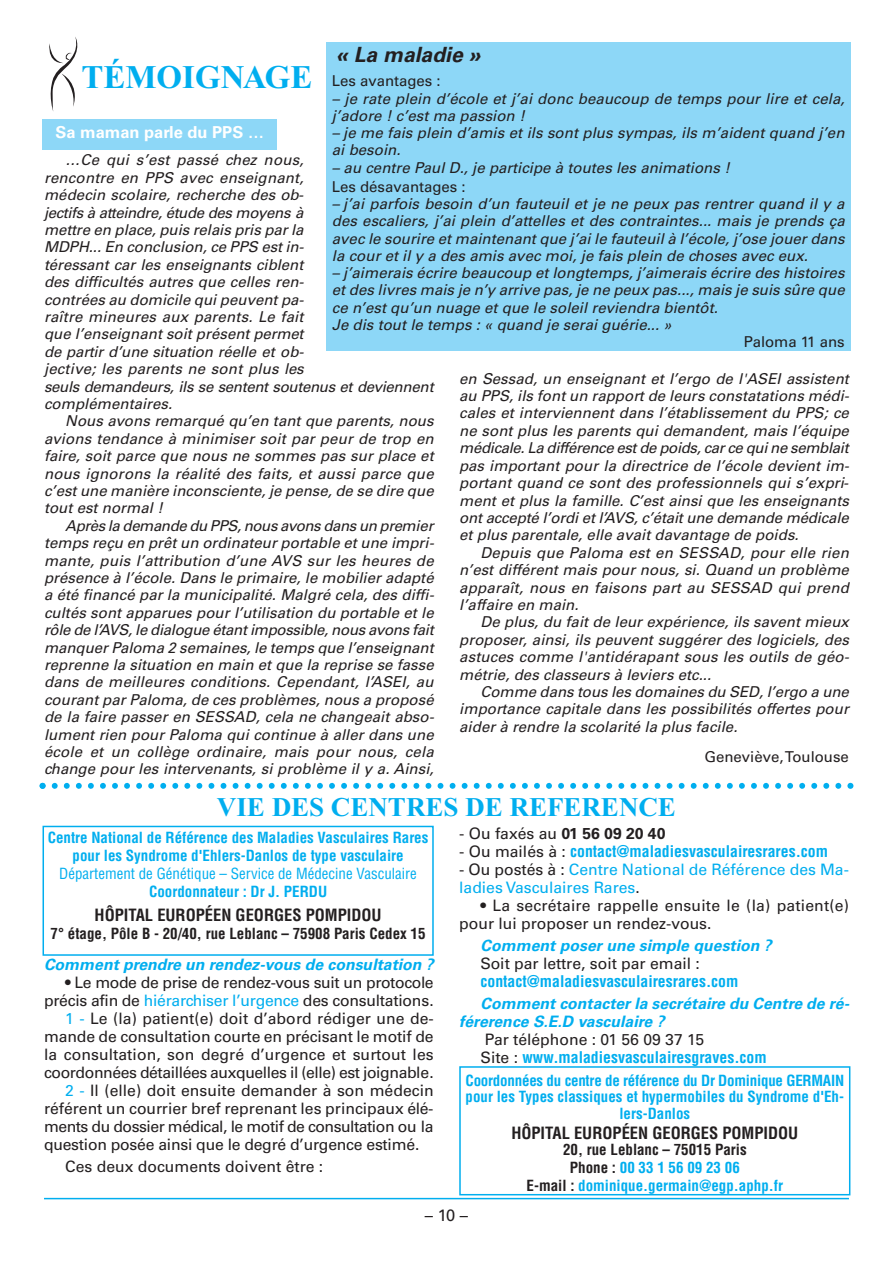
<style>
.page{position:relative;width:893px;height:1263px;background:#fff}
.page>*{position:absolute;margin:0;border:0;box-sizing:border-box;transform-origin:0 0}
.t1{font:700 33px "Times New Roman";color:#00aeef}
.t2{font:700 27px "Times New Roman";color:#00aeef}
.t3{font:italic 700 21px "Univers";letter-spacing:.005em;color:#231f20}
.t4{font:700 condensed 16.5px "Helvetica";color:#231f20}
.t5{font:700 16.5px "Univers";color:#fff}
.t6{font:16.5px "Univers";color:#231f20}
.t7{font:15.75px/18px "Univers";color:#231f20}
.t8{font:italic 700 15.75px/18px "Univers";letter-spacing:.005em;color:#00aeef}
.t9{font:700 condensed 15.75px "Helvetica";color:#00aeef}
.t10{font:15.75px "Univers";letter-spacing:-.025em;color:#231f20}
.t11{font:15.75px/18px "Univers";color:#00aeef}
.t12{font:15.75px "Univers";letter-spacing:-.03em;color:#231f20}
.t13{font:italic 15px/17.4px "Univers";letter-spacing:.005em;color:#231f20;text-align:justify}
.t14{font:700 condensed 15px/18px "Helvetica";color:#00aeef;text-align:center}
.t15{font:15px "Univers";color:#231f20}
.t16{font:condensed 15px "Helvetica";color:#00aeef}
.t17{font:700 condensed 15px "Helvetica";color:#231f20}
.s1{color:#00aeef}
.s2{font-weight:700}
.s3{font-family:"Univers";font-weight:400;font-stretch:normal;color:#231f20}
.s4{color:#231f20}
</style>
<div class="page">
<hr style="left:44px;top:1198px;width:805px;height:1px;background:#00aeef">
<svg style="left:49px;top:37px;width:28px;height:74px"></svg>
<div style="left:326px;top:43px;width:524px;height:308px;background:#8dd7f7"></div>
<div style="left:459px;top:1066px;width:391px;height:129px;border:2px solid #00aeef"></div>
<div style="left:43px;top:826px;width:391px;height:130px;border:2px solid #00aeef"></div>
<div style="left:43px;top:119px;width:234px;height:31px;background:#8dd7f7"></div>
<svg style="left:40px;top:783px;width:813px;height:6px"></svg>
<h3 class="t3" style="left:336px;top:47px;width:146px">« La maladie »</h3>
<p class="t15" style="left:332px;top:75px;width:110px">Les avantages :</p>
<p class="t13" style="left:332px;top:91px;width:514px">– je rate plein d’école et j’ai donc beaucoup de temps pour lire et cela, j’adore ! c’est ma passion !</p>
<p class="t13" style="left:332px;top:125px;width:514px">– je me fais plein d’amis et ils sont plus sympas, ils m’aident quand j’en ai besoin.</p>
<p class="t13" style="left:332px;top:160px;width:400px">– au centre Paul D., je participe à toutes les animations !</p>
<p class="t15" style="left:332px;top:181px;width:135px">Les désavantages :</p>
<p class="t13" style="left:332px;top:197px;width:514px">– j’ai parfois besoin d’un fauteuil et je ne peux pas rentrer quand il y a des escaliers, j’ai plein d’attelles et des contraintes... mais je prends ça avec le sourire et maintenant que j’ai le fauteuil à l’école, j’ose jouer dans la cour et il y a des amis avec moi, je fais plein de choses avec eux.</p>
<p class="t13" style="left:332px;top:266px;width:514px;text-align:left">– j’aimerais écrire beaucoup et longtemps, j’aimerais écrire des histoires et des livres mais je n’y arrive pas, je ne peux pas..., mais je suis sûre que ce n’est qu’un nuage et que le soleil reviendra bientôt.<br>Je dis tout le temps : « quand je serai guérie... »</p>
<p class="t15" style="left:744px;top:336px;width:102px">Paloma 11 ans</p>
<h1 class="t1" style="left:81px;top:66px;width:233px">TÉMOIGNAGE</h1>
<p class="t5" style="left:55px;top:126px;width:211px">Sa maman parle du PPS …</p>
<p class="t13" style="left:44px;top:153px;width:391px;text-align:left;text-indent:21px">…Ce qui s’est passé chez nous,<br>rencontre en PPS avec enseignant,<br>médecin scolaire, recherche des ob-<br>jectifs à atteindre, étude des moyens à<br>mettre en place, puis relais pris par la<br>MDPH... En conclusion, ce PPS est in-<br>téressant car les enseignants ciblent<br>des difficultés autres que celles ren-<br>contrées au domicile qui peuvent pa-<br>raître mineures aux parents. Le fait<br>que l’enseignant soit présent permet<br>de partir d’une situation réelle et ob-<br>jective; les parents ne sont plus les<br>seuls demandeurs, ils se sentent soutenus et deviennent complémentaires.</p>
<p class="t13" style="left:44px;top:414px;width:391px;text-indent:21px">Nous avons remarqué qu’en tant que parents, nous avions tendance à minimiser soit par peur de trop en faire, soit parce que nous ne sommes pas sur place et nous ignorons la réalité des faits, et aussi parce que c’est une manière inconsciente, je pense, de se dire que tout est normal !</p>
<p class="t13" style="left:44px;top:518px;width:392px;text-indent:21px">Après la demande du PPS, nous avons dans un premier temps reçu en prêt un ordinateur portable et une impri&shy;mante, puis l’attribution d’une AVS sur les heures de présence à l’école. Dans le primaire, le mobilier adapté a été financé par la municipalité. Malgré cela, des diffi&shy;cultés sont apparues pour l’utilisation du portable et le rôle de l’AVS, le dialogue étant impossible, nous avons fait manquer Paloma 2 semaines, le temps que l’enseignant reprenne la situation en main et que la reprise se fasse dans de meilleures conditions. Cependant, l’ASEI, au courant par Paloma, de ces problèmes, nous a proposé de la faire passer en SESSAD, cela ne changeait abso&shy;lument rien pour Paloma qui continue à aller dans une école et un collège ordinaire, mais pour nous, cela change pour les intervenants, si problème il y a. Ainsi,</p>
<p class="t13" style="left:459px;top:371px;width:392px">en Sessad, un enseignant et l’ergo de l'ASEI assistent au PPS, ils font un rapport de leurs constatations médi&shy;cales et interviennent dans l’établissement du PPS; ce ne sont plus les parents qui demandent, mais l’équipe médicale. La différence est de poids, car ce qui ne semblait pas important pour la directrice de l’école devient im&shy;portant quand ce sont des professionnels qui s’expri&shy;ment et plus la famille. C’est ainsi que les enseignants ont accepté l’ordi et l’AVS, c’était une demande médicale et plus parentale, elle avait davantage de poids.</p>
<p class="t13" style="left:459px;top:545px;width:391px;text-indent:21px">Depuis que Paloma est en SESSAD, pour elle rien n’est différent mais pour nous, si. Quand un problème apparaît, nous en faisons part au SESSAD qui prend l’affaire en main.</p>
<p class="t13" style="left:459px;top:615px;width:392px;text-indent:21px">De plus, du fait de leur expérience, ils savent mieux proposer, ainsi, ils peuvent suggérer des logiciels, des astuces comme l'antidérapant sous les outils de géo&shy;métrie, des classeurs à leviers etc...</p>
<p class="t13" style="left:459px;top:684px;width:391px;text-indent:21px">Comme dans tous les domaines du SED, l’ergo a une importance capitale dans les possibilités offertes pour aider à rendre la scolarité la plus facile.</p>
<p class="t15" style="left:704px;top:751px;width:146px">Geneviève,Toulouse</p>
<h2 class="t2" style="left:217px;top:798px;width:460px">VIE DES CENTRES DE REFERENCE</h2>
<p class="t14" style="left:48px;top:829px;width:382px">Centre National de Référence des Maladies Vasculaires Rares pour les Syndrome d'Ehlers-Danlos de type vasculaire</p>
<p class="t16" style="left:59px;top:865px;width:359px">Département de Génétique – Service de Médecine Vasculaire</p>
<p class="t14" style="left:149px;top:883px;width:180px">Coordonnateur : Dr J. PERDU</p>
<p class="t4" style="left:95px;top:906px;width:289px">HÔPITAL EUROPÉEN GEORGES POMPIDOU</p>
<p class="t17" style="left:51px;top:925px;width:376px">7° étage, Pôle B - 20/40, rue Leblanc – 75908 Paris Cedex 15</p>
<p class="t8" style="left:44px;top:957px;width:391px">Comment prendre un rendez-vous de consultation ?</p>
<p class="t10" style="left:65px;top:977px;width:370px">• Le mode de prise de rendez-vous suit un protocole</p>
<p class="t7" style="left:44px;top:993px;width:391px">précis afin de <span class="s1">hiérarchiser l’urgence</span> des consultations.</p>
<p class="t7" style="left:65px;top:1011px;width:370px"><span class="s1">1 -</span> Le (la) patient(e) doit d’abord rédiger une de-</p>
<p class="t7" style="left:44px;top:1029px;width:391px">mande de consultation courte en précisant le motif de</p>
<p class="t7" style="left:44px;top:1047px;width:391px">la consultation, son degré d’urgence et surtout les</p>
<p class="t10" style="left:44px;top:1067px;width:391px">coordonnées détaillées auxquelles il (elle) est joignable.</p>
<p class="t7" style="left:65px;top:1083px;width:370px"><span class="s1">2 -</span> Il (elle) doit ensuite demander à son médecin</p>
<p class="t7" style="left:44px;top:1101px;width:391px">référent un courrier bref reprenant les principaux élé-</p>
<p class="t12" style="left:44px;top:1121px;width:391px">ments du dossier médical, le motif de consultation ou la</p>
<p class="t7" style="left:44px;top:1137px;width:377px">question posée ainsi que le degré d’urgence estimé.</p>
<p class="t7" style="left:65px;top:1159px;width:260px">Ces deux documents doivent être :</p>
<p class="t7" style="left:459px;top:825px;width:208px">- Ou faxés au <span class="s2">01 56 09 20 40</span></p>
<p class="t9" style="left:459px;top:842px;width:370px"><span class="s3">- Ou mailés à :</span> contact@maladiesvasculairesrares.com</p>
<p class="t11" style="left:459px;top:861px;width:391px"><span class="s4">- Ou postés à :</span> Centre National de Référence des Ma&shy;ladies Vasculaires Rares<span class="s4">.</span></p>
<p class="t7" style="left:459px;top:897px;width:391px;text-indent:21px">• La secrétaire rappelle ensuite le (la) patient(e) pour lui proposer un rendez-vous.</p>
<p class="t8" style="left:480px;top:938px;width:293px">Comment poser une simple question ?</p>
<p class="t7" style="left:480px;top:956px;width:221px">Soit par lettre, soit par email :</p>
<p class="t9" style="left:480px;top:972px;width:259px">contact@maladiesvasculairesrares.com</p>
<p class="t8" style="left:459px;top:996px;width:392px;text-indent:21px">Comment contacter la secrétaire du Centre de ré&shy;férerence S.E.D vasculaire ?</p>
<p class="t7" style="left:485px;top:1032px;width:221px">Par téléphone : 01 56 09 37 15</p>
<p class="t9" style="left:480px;top:1048px;width:288px"><span class="s3">Site :</span> www.maladiesvasculairesgraves.com</p>
<p class="t14" style="left:466px;top:1072px;width:380px;line-height:16.5px">Coordonnées du centre de référence du Dr Dominique GERMAIN pour les Types classiques et hypermobiles du Syndrome d'Eh&shy;lers-Danlos</p>
<p class="t4" style="left:511px;top:1123px;width:289px">HÔPITAL EUROPÉEN GEORGES POMPIDOU</p>
<p class="t14" style="left:527px;top:1141px;width:258px"><span class="s4">20, rue Leblanc – 75015 Paris<br>Phone :</span> 00 33 1 56 09 23 06<br><span class="s4">E-mail :</span> dominique.germain@egp.aphp.fr</p>
<p class="t6" style="left:425px;top:1209px;width:45px">–10–</p>
</div>
